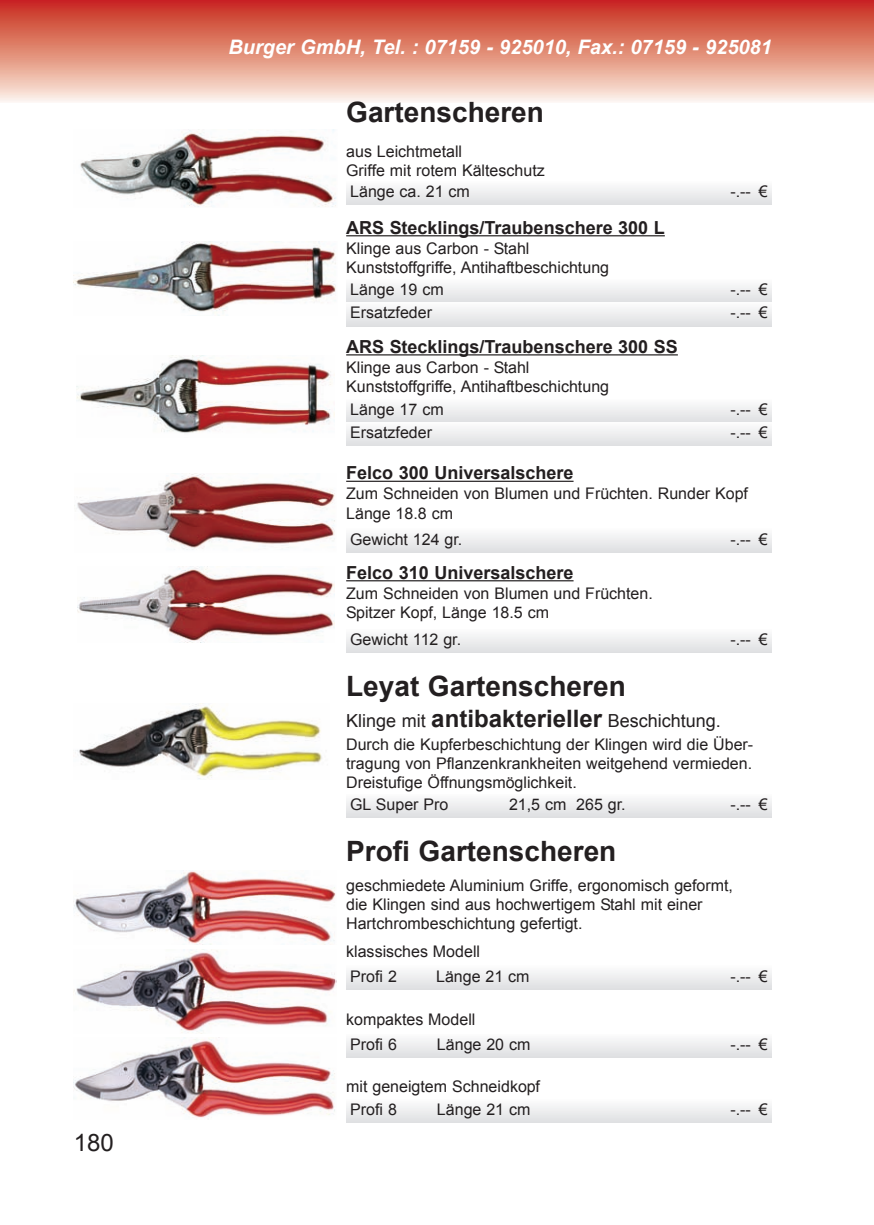
<style>
.page{position:relative;width:874px;height:1225px;background:#fff}
.page>*{position:absolute;margin:0;border:0;box-sizing:border-box;transform-origin:0 0}
.t1{font:700 28px "Arial";color:#231f20}
.t2{font:24px "Arial";color:#231f20}
.t3{font:italic 700 20px "Arial";color:#fff}
.t4{font:700 18px "Arial";color:#231f20}
.t5{font:18px "Arial";color:#231f20}
.t6{font:16px/19.2px "Arial";color:#231f20}
.s1{font-weight:700;font-size:24px}
</style>
<div class="page">
<svg style="left:0;top:0;width:873px;height:102px;background:#e18b7a"></svg>
<hr style="left:346px;top:235px;width:318px;height:1px;background:#231f20">
<hr style="left:346px;top:481px;width:227px;height:1px;background:#231f20">
<hr style="left:346px;top:354px;width:331px;height:1px;background:#231f20">
<hr style="left:346px;top:580px;width:227px;height:1px;background:#231f20">
<div style="left:346px;top:399px;width:323px;height:24px;background:linear-gradient(to right,#ededee,#ededee)"></div>
<div style="left:669px;top:399px;width:85px;height:24px;background:linear-gradient(to right,#ededee,#ededee)"></div>
<div style="left:754px;top:399px;width:17px;height:24px;background:linear-gradient(to bottom,#fcfcfc,#dfe1e3)"></div>
<div style="left:346px;top:423px;width:323px;height:23px;background:linear-gradient(to right,#ededef,#ededef)"></div>
<div style="left:669px;top:423px;width:85px;height:23px;background:linear-gradient(to right,#ededef,#ededef)"></div>
<svg style="left:754px;top:429px;width:17px;height:17px"></svg>
<div style="left:346px;top:279px;width:323px;height:24px;background:linear-gradient(to right,#ededee,#ededee)"></div>
<div style="left:669px;top:279px;width:85px;height:24px;background:linear-gradient(to right,#ededee,#ededee)"></div>
<div style="left:754px;top:279px;width:17px;height:24px;background:linear-gradient(to bottom,#fcfcfc,#e0e1e3)"></div>
<div style="left:346px;top:303px;width:323px;height:23px;background:linear-gradient(to right,#ededef,#ededef)"></div>
<div style="left:669px;top:303px;width:85px;height:23px;background:linear-gradient(to right,#ededef,#ededef)"></div>
<svg style="left:754px;top:309px;width:17px;height:17px"></svg>
<div style="left:346px;top:182px;width:323px;height:23px;background:linear-gradient(to right,#ededef,#ededef)"></div>
<div style="left:669px;top:182px;width:85px;height:23px;background:linear-gradient(to right,#ededef,#ededef)"></div>
<svg style="left:754px;top:188px;width:17px;height:17px"></svg>
<div style="left:346px;top:629px;width:323px;height:23px;background:linear-gradient(to right,#eeeeef,#eeeeef)"></div>
<div style="left:669px;top:629px;width:85px;height:23px;background:linear-gradient(to right,#eeeeef,#eeeeef)"></div>
<svg style="left:754px;top:635px;width:17px;height:17px"></svg>
<div style="left:346px;top:529px;width:323px;height:23px;background:linear-gradient(to right,#edeeef,#edeeef)"></div>
<div style="left:669px;top:529px;width:85px;height:23px;background:linear-gradient(to right,#edeeef,#edeeef)"></div>
<svg style="left:754px;top:535px;width:17px;height:17px"></svg>
<img style="left:80px;top:130px;width:256px;height:77px">
<img style="left:74px;top:241px;width:262px;height:72px">
<img style="left:77px;top:355px;width:254px;height:78px">
<img style="left:77px;top:567px;width:257px;height:75px">
<img style="left:74px;top:473px;width:261px;height:77px">
<div style="left:346px;top:794px;width:323px;height:23px;background:linear-gradient(to right,#edeeef,#edeeef)"></div>
<div style="left:669px;top:794px;width:85px;height:23px;background:linear-gradient(to right,#edeeef,#edeeef)"></div>
<svg style="left:754px;top:800px;width:17px;height:17px"></svg>
<img style="left:77px;top:704px;width:245px;height:75px">
<div style="left:346px;top:966px;width:323px;height:23px;background:linear-gradient(to right,#edeeef,#edeeef)"></div>
<div style="left:669px;top:966px;width:85px;height:23px;background:linear-gradient(to right,#edeeef,#edeeef)"></div>
<svg style="left:754px;top:972px;width:17px;height:17px"></svg>
<div style="left:346px;top:1034px;width:323px;height:23px;background:linear-gradient(to right,#edeeef,#edeeef)"></div>
<div style="left:669px;top:1034px;width:85px;height:23px;background:linear-gradient(to right,#edeeef,#edeeef)"></div>
<svg style="left:754px;top:1040px;width:17px;height:17px"></svg>
<img style="left:74px;top:870px;width:262px;height:74px">
<img style="left:74px;top:949px;width:262px;height:84px">
<div style="left:346px;top:1099px;width:323px;height:24px;background:linear-gradient(to right,#ededef,#ededef)"></div>
<div style="left:669px;top:1099px;width:85px;height:24px;background:linear-gradient(to right,#ededef,#ededef)"></div>
<div style="left:754px;top:1099px;width:17px;height:24px;background:linear-gradient(to bottom,#fdfcfd,#e0e1e3)"></div>
<img style="left:74px;top:1038px;width:261px;height:80px">
<h2 class="t2" style="left:74px;top:1129px;width:42px">180</h2>
<p class="t3" style="left:228px;top:36px;width:544px">Burger GmbH, Tel. : 07159 - 925010, Fax.: 07159 - 925081</p>
<h1 class="t1" style="left:346px;top:97px;width:199px">Gartenscheren</h1>
<p class="t6" style="left:346px;top:142px;width:200px">aus Leichtmetall<br>Griffe mit rotem Kälteschutz</p>
<p class="t6" style="left:350px;top:182px;width:121px">Länge ca. 21 cm</p>
<p class="t6" style="left:730px;top:182px;width:39px">-.-- €</p>
<p class="t4" style="left:346px;top:217px;width:320px">ARS Stecklings/Traubenschere 300 L</p>
<p class="t6" style="left:346px;top:239px;width:264px">Klinge aus Carbon - Stahl<br>Kunststoffgriffe, Antihaftbeschichtung</p>
<p class="t6" style="left:350px;top:280px;width:95px">Länge 19 cm</p>
<p class="t6" style="left:730px;top:280px;width:39px">-.-- €</p>
<p class="t6" style="left:350px;top:303px;width:83px">Ersatzfeder</p>
<p class="t6" style="left:730px;top:303px;width:39px">-.-- €</p>
<p class="t4" style="left:346px;top:336px;width:333px">ARS Stecklings/Traubenschere 300 SS</p>
<p class="t6" style="left:346px;top:358px;width:264px">Klinge aus Carbon - Stahl<br>Kunststoffgriffe, Antihaftbeschichtung</p>
<p class="t6" style="left:350px;top:400px;width:95px">Länge 17 cm</p>
<p class="t6" style="left:730px;top:400px;width:39px">-.-- €</p>
<p class="t6" style="left:350px;top:423px;width:83px">Ersatzfeder</p>
<p class="t6" style="left:730px;top:423px;width:39px">-.-- €</p>
<p class="t4" style="left:346px;top:463px;width:229px">Felco 300 Universalschere</p>
<p class="t6" style="left:346px;top:484px;width:403px">Zum Schneiden von Blumen und Früchten. Runder Kopf<br>Länge 18.8 cm</p>
<p class="t6" style="left:350px;top:529px;width:114px">Gewicht 124 gr.</p>
<p class="t6" style="left:730px;top:529px;width:39px">-.-- €</p>
<p class="t4" style="left:346px;top:562px;width:229px">Felco 310 Universalschere</p>
<p class="t6" style="left:346px;top:584px;width:308px">Zum Schneiden von Blumen und Früchten.<br>Spitzer Kopf, Länge 18.5 cm</p>
<p class="t6" style="left:350px;top:630px;width:112px">Gewicht 112 gr.</p>
<p class="t6" style="left:730px;top:630px;width:39px">-.-- €</p>
<h1 class="t1" style="left:346px;top:670px;width:281px">Leyat Gartenscheren</h1>
<p class="t5" style="left:346px;top:710px;width:376px">Klinge mit <span class="s1">antibakterieller</span> Beschichtung.</p>
<p class="t6" style="left:346px;top:734px;width:408px;text-align:justify">Durch die Kupferbeschichtung der Klingen wird die Über&shy;tragung von Pflanzenkrankheiten weitgehend vermieden.<br>Dreistufige Öffnungsmöglichkeit.</p>
<p class="t6" style="left:350px;top:794px;width:100px">GL Super Pro</p>
<p class="t6" style="left:508px;top:794px;width:118px">21,5 cm 265 gr.</p>
<p class="t6" style="left:730px;top:794px;width:39px">-.-- €</p>
<h1 class="t1" style="left:346px;top:835px;width:271px">Profi Gartenscheren</h1>
<p class="t6" style="left:346px;top:875px;width:388px">geschmiedete Aluminium Griffe, ergonomisch geformt, die Klingen sind aus hochwertigem Stahl mit einer<br>Hartchrombeschichtung gefertigt.</p>
<p class="t6" style="left:350px;top:966px;width:48px">Profi 2</p>
<p class="t6" style="left:436px;top:966px;width:95px">Länge 21 cm</p>
<p class="t6" style="left:730px;top:966px;width:39px">-.-- €</p>
<p class="t6" style="left:346px;top:942px;width:135px">klassisches Modell</p>
<p class="t6" style="left:346px;top:1009px;width:131px">kompaktes Modell</p>
<p class="t6" style="left:350px;top:1034px;width:48px">Profi 6</p>
<p class="t6" style="left:436px;top:1034px;width:95px">Länge 20 cm</p>
<p class="t6" style="left:730px;top:1034px;width:39px">-.-- €</p>
<p class="t6" style="left:346px;top:1076px;width:195px">mit geneigtem Schneidkopf</p>
<p class="t6" style="left:350px;top:1100px;width:48px">Profi 8</p>
<p class="t6" style="left:436px;top:1100px;width:95px">Länge 21 cm</p>
<p class="t6" style="left:730px;top:1100px;width:39px">-.-- €</p>
</div>
